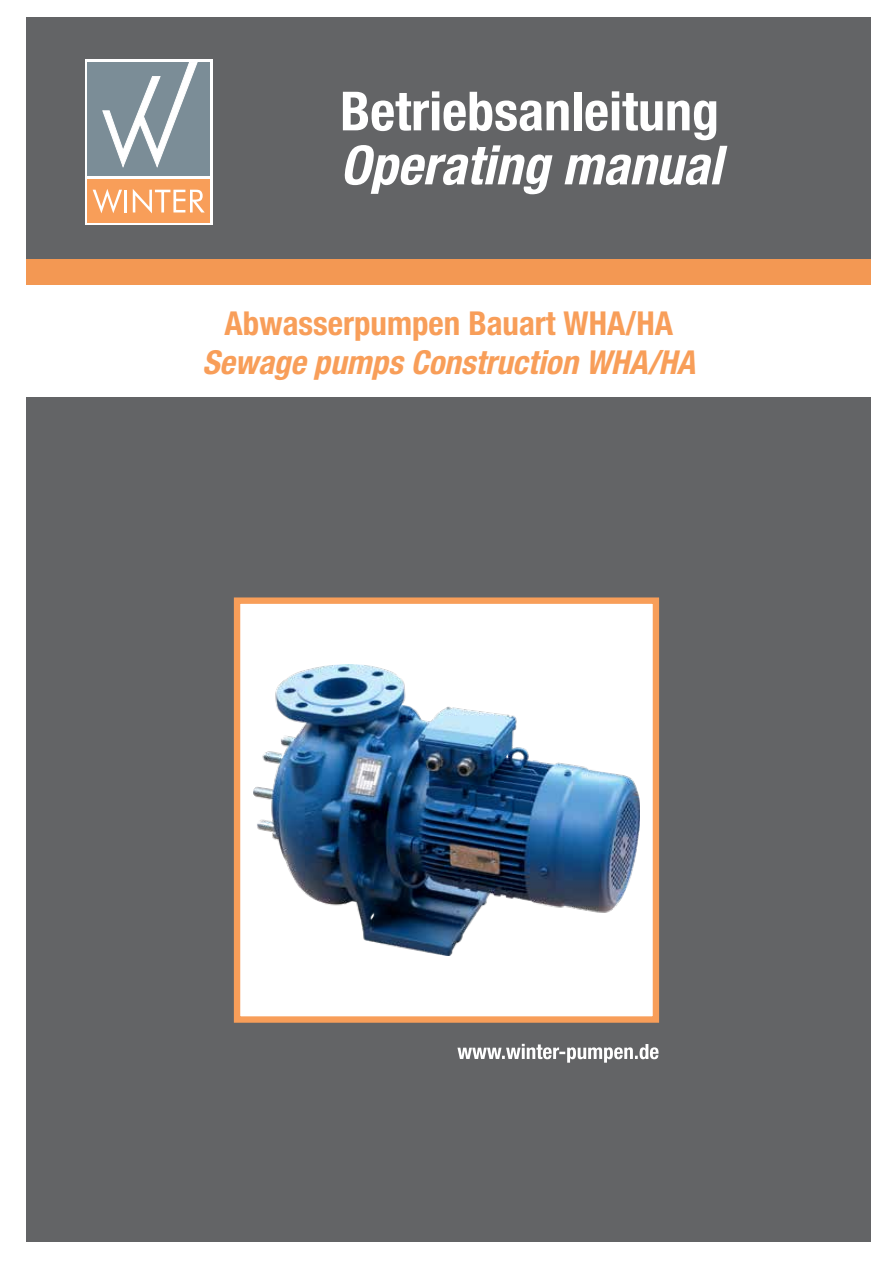
<style>
.page{position:relative;width:893px;height:1263px;background:#fff}
.page>*{position:absolute;margin:0;border:0;box-sizing:border-box;transform-origin:0 0}
.t1{font:700 condensed 54px "Helvetica Neue LT Std";color:#fff}
.t2{font:italic 700 condensed 54px "Helvetica Neue LT Std";color:#fff}
.t3{font:italic 700 condensed 33px "Helvetica Neue LT Std";color:#f89e59}
.t4{font:700 condensed 33px "Helvetica Neue LT Std";color:#f89e59}
</style>
<div class="page">
<div style="left:26px;top:398px;width:845px;height:844px;background:#636466"></div>
<div style="left:26px;top:17px;width:845px;height:247px;background:#636466"></div>
<div style="left:26px;top:259px;width:845px;height:26px;background:#f39853"></div>
<div style="left:85px;top:60px;width:127px;height:165px;background:#fff"></div>
<div style="left:88px;top:62px;width:122px;height:114px;background:#7b8d97"></div>
<svg style="left:102px;top:62px;width:96px;height:106px"></svg>
<div style="left:88px;top:179px;width:122px;height:44px;background:#f89e59"></div>
<svg style="left:93px;top:189px;width:29px;height:24px"></svg>
<hr style="left:125px;top:190px;width:2px;height:22px;background:#fff">
<svg style="left:133px;top:189px;width:72px;height:24px"></svg>
<svg style="left:457px;top:1044px;width:202px;height:19px"></svg>
<div style="left:237px;top:601px;width:419px;height:418px;background:#fff"></div>
<img style="left:253px;top:665px;width:386px;height:290px">
<div style="left:234px;top:597px;width:425px;height:426px;border:6px solid #f89e59"></div>
<h1 class="t1" style="left:340px;top:78px;width:380px">Betriebsanleitung</h1>
<h1 class="t2" style="left:340px;top:132px;width:383px">Operating manual</h1>
<p class="t4" style="left:225px;top:303px;width:450px">Abwasserpumpen Bauart WHA/HA</p>
<p class="t3" style="left:202px;top:342px;width:494px">Sewage pumps Construction WHA/HA</p>
</div>
